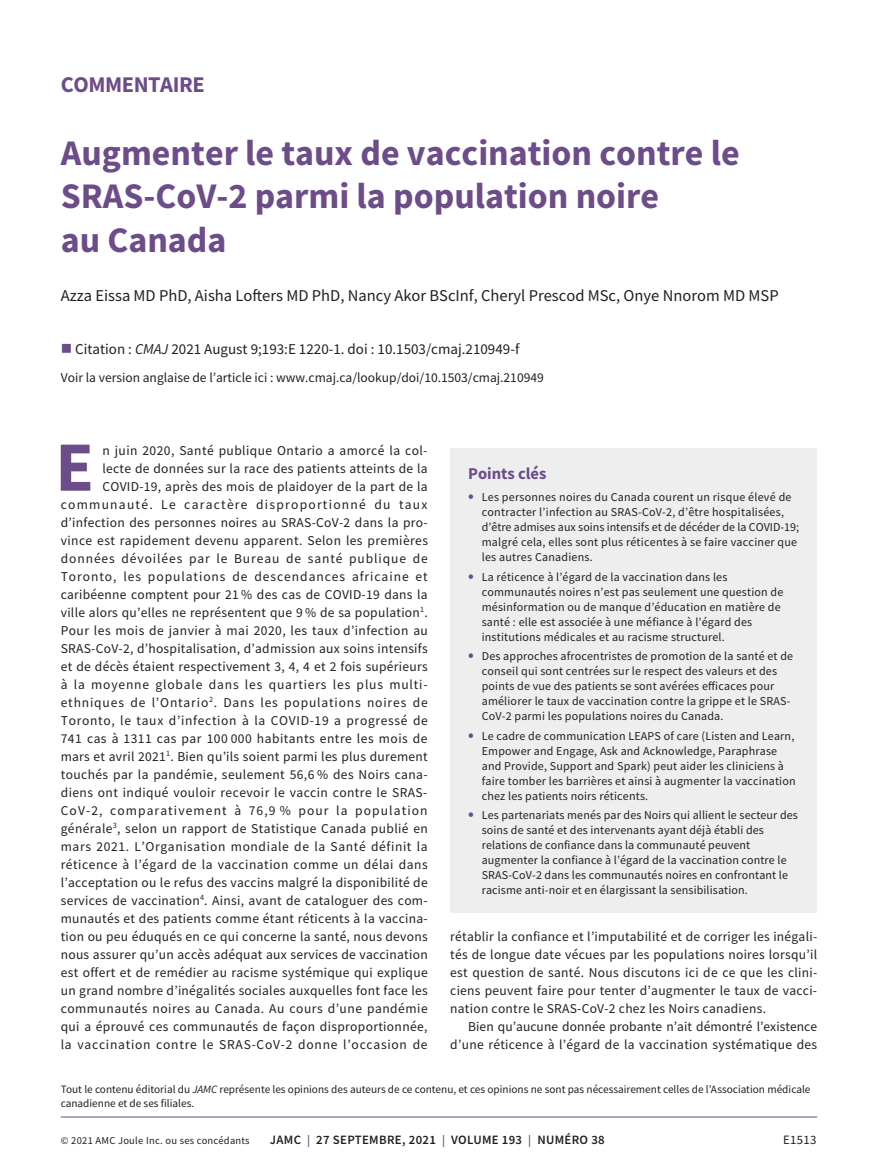
<style>
.page{position:relative;width:878px;height:1175px;background:#fff}
.page>*{position:absolute;margin:0;border:0;box-sizing:border-box;transform-origin:0 0}
.t1{font:700 70.65px "Source Sans Pro";color:#6d4c8a}
.t2{font:700 36px/43.2px "Source Sans Pro";color:#6d4c8a}
.t3{font:700 22.5px "Source Sans Pro";letter-spacing:-.02em;color:#6d4c8a}
.t4{font:16.5px "Source Sans Pro";color:#231f20}
.t5{font:700 16.5px "Source Sans Pro";color:#6d4c8a}
.t6{font:15px "Source Sans Pro";color:#231f20}
.t7{font:13.5px/18px "Source Sans Pro";letter-spacing:.02em;color:#231f20;text-align:right}
.t8{font:13.5px "Source Sans Pro";color:#231f20}
.t9{font:600 12.75px "Source Sans Pro";letter-spacing:.025em;color:#231f20}
.t10{font:12.75px "Source Sans Pro";letter-spacing:.025em;color:#231f20}
.t11{font:12px/15px "Source Sans Pro";letter-spacing:.015em;color:#231f20}
.t12{font:11.25px/13.5px "Source Sans Pro";color:#231f20}
.t13{font:10.5px "Source Sans Pro";letter-spacing:.025em;color:#231f20}
.s1{color:#6d4c8a}
.s2{font-style:italic}
.s3{font-weight:700;font-size:16.5px;color:#6d4c8a}
.s4{font-size:12px;color:#6d4c8a}
</style>
<div class="page">
<hr style="left:61px;top:1116px;width:756px;height:1px;background:#6d4c8a">
<div style="left:450px;top:448px;width:367px;height:464px;background:#eeeeef"></div>
<h3 class="t3" style="left:61px;top:69px;width:145px">COMMENTAIRE</h3>
<h2 class="t2" style="left:61px;top:131px;width:680px">Augmenter le taux de vaccination contre le<br>SRAS-CoV-2 parmi la population noire<br>au Canada</h2>
<p class="t4" style="left:61px;top:285px;width:719px">Azza Eissa MD PhD, Aisha Lofters MD PhD, Nancy Akor BScInf, Cheryl Prescod MSc, Onye Nnorom MD MSP</p>
<p class="t6" style="left:61px;top:339px;width:460px"><span class="s1">■</span> Citation : <span class="s2">CMAJ</span> 2021 August 9;193:E 1220-1. doi : 10.1503/cmaj.210949-f</p>
<p class="t8" style="left:61px;top:369px;width:484px">Voir la version anglaise de l’article ici : www.cmaj.ca/lookup/doi/10.1503/cmaj.210949</p>
<p class="t7" style="left:61px;top:441px;width:369px">n juin 2020, Santé publique Ontario a amorcé la col-<br>lecte de données sur la race des patients atteints de la COVID-19, après des mois de plaidoyer de la part de la communauté. Le caractère disproportionné du taux d’infection des personnes noires au SRAS-CoV-2 dans la pro&shy;vince est rapidement devenu apparent. Selon les premières données dévoilées par le Bureau de santé publique de Toronto, les populations de descendances africaine et caribéenne comptent pour 21 % des cas de COVID-19 dans la ville alors qu’elles ne représentent que 9 % de sa population<sup>1</sup>.<br>Pour les mois de janvier à mai 2020, les taux d’infection au SRAS-CoV-2, d’hospitalisation, d’admission aux soins intensifs et de décès étaient respectivement 3, 4, 4 et 2 fois supérieurs à la moyenne globale dans les quartiers les plus multi&shy;ethniques de l’Ontario<sup>2</sup>. Dans les populations noires de Toronto, le taux d’infection à la COVID-19 a progressé de 741 cas à 1311 cas par 100 000 habitants entre les mois de mars et avril 2021<sup>1</sup>. Bien qu’ils soient parmi les plus durement touchés par la pandémie, seulement 56,6 % des Noirs cana&shy;diens ont indiqué vouloir recevoir le vaccin contre le SRAS-CoV-2, comparativement à 76,9 % pour la population générale<sup>3</sup>, selon un rapport de Statistique Canada publié en mars 2021. L’Organisation mondiale de la Santé définit la réticence à l’égard de la vaccination comme un délai dans l’acceptation ou le refus des vaccins malgré la disponibilité de services de vaccination<sup>4</sup>. Ainsi, avant de cataloguer des com&shy;munautés et des patients comme étant réticents à la vaccina&shy;tion ou peu éduqués en ce qui concerne la santé, nous devons nous assurer qu’un accès adéquat aux services de vaccination est offert et de remédier au racisme systémique qui explique un grand nombre d’inégalités sociales auxquelles font face les communautés noires au Canada. Au cours d’une pandémie qui a éprouvé ces communautés de façon disproportionnée, la vaccination contre le SRAS-CoV-2 donne l’occasion de</p>
<h1 class="t1" style="left:55px;top:419px;width:40px">E</h1>
<p class="t5" style="left:468px;top:462px;width:80px">Points clés</p>
<p class="t11" style="left:482px;top:489px;width:319px;text-indent:-14px"><span class="s3">•</span> Les personnes noires du Canada courent un risque élevé de contracter l’infection au SRAS-CoV-2, d’être hospitalisées, d’être admises aux soins intensifs et de décéder de la COVID-19; malgré cela, elles sont plus réticentes à se faire vacciner que les autres Canadiens.</p>
<p class="t11" style="left:482px;top:569px;width:303px;text-indent:-14px"><span class="s3">•</span> La réticence à l’égard de la vaccination dans les communautés noires n’est pas seulement une question de mésinformation ou de manque d’éducation en matière de santé : elle est associée à une méfiance à l’égard des institutions médicales et au racisme structurel.</p>
<p class="t11" style="left:482px;top:648px;width:313px;text-indent:-14px"><span class="s3">•</span> Des approches afrocentristes de promotion de la santé et de conseil qui sont centrées sur le respect des valeurs et des points de vue des patients se sont avérées efficaces pour améliorer le taux de vaccination contre la grippe et le SRAS-CoV-2 parmi les populations noires du Canada.</p>
<p class="t11" style="left:482px;top:728px;width:315px;text-indent:-14px"><span class="s3">•</span> Le cadre de communication LEAPS of care (Listen and Learn, Empower and Engage, Ask and Acknowledge, Paraphrase and Provide, Support and Spark) peut aider les cliniciens à faire tomber les barrières et ainsi à augmenter la vaccination chez les patients noirs réticents.</p>
<p class="t11" style="left:482px;top:807px;width:317px;text-indent:-14px"><span class="s3">•</span> Les partenariats menés par des Noirs qui allient le secteur des soins de santé et des intervenants ayant déjà établi des relations de confiance dans la communauté peuvent augmenter la confiance à l’égard de la vaccination contre le SRAS-CoV-2 dans les communautés noires en confrontant le racisme anti-noir et en élargissant la sensibilisation.</p>
<p class="t7" style="left:450px;top:927px;width:368px;text-align:justify">rétablir la confiance et l’imputabilité et de corriger les inégali&shy;tés de longue date vécues par les populations noires lorsqu’il est question de santé. Nous discutons ici de ce que les clini&shy;ciens peuvent faire pour tenter d’augmenter le taux de vacci&shy;nation contre le SRAS-CoV-2 chez les Noirs canadiens.</p>
<p class="t7" style="left:450px;top:1017px;width:368px">Bien qu’aucune donnée probante n’ait démontré l’existence d’une réticence à l’égard de la vaccination systématique des</p>
<p class="t12" style="left:61px;top:1082px;width:751px">Tout le contenu éditorial du <span class="s2">JAMC</span> représente les opinions des auteurs de ce contenu, et ces opinions ne sont pas nécessairement celles de l’Association médicale canadienne et de ses filiales.</p>
<p class="t13" style="left:61px;top:1134px;width:190px">© 2021 AMC Joule Inc. ou ses concédants</p>
<p class="t9" style="left:270px;top:1131px;width:336px">JAMC <span class="s4">|</span> 27 SEPTEMBRE, 2021 <span class="s4">|</span> VOLUME 193 <span class="s4">|</span> NUMÉRO 38</p>
<p class="t10" style="left:783px;top:1132px;width:35px">E1513</p>
</div>
